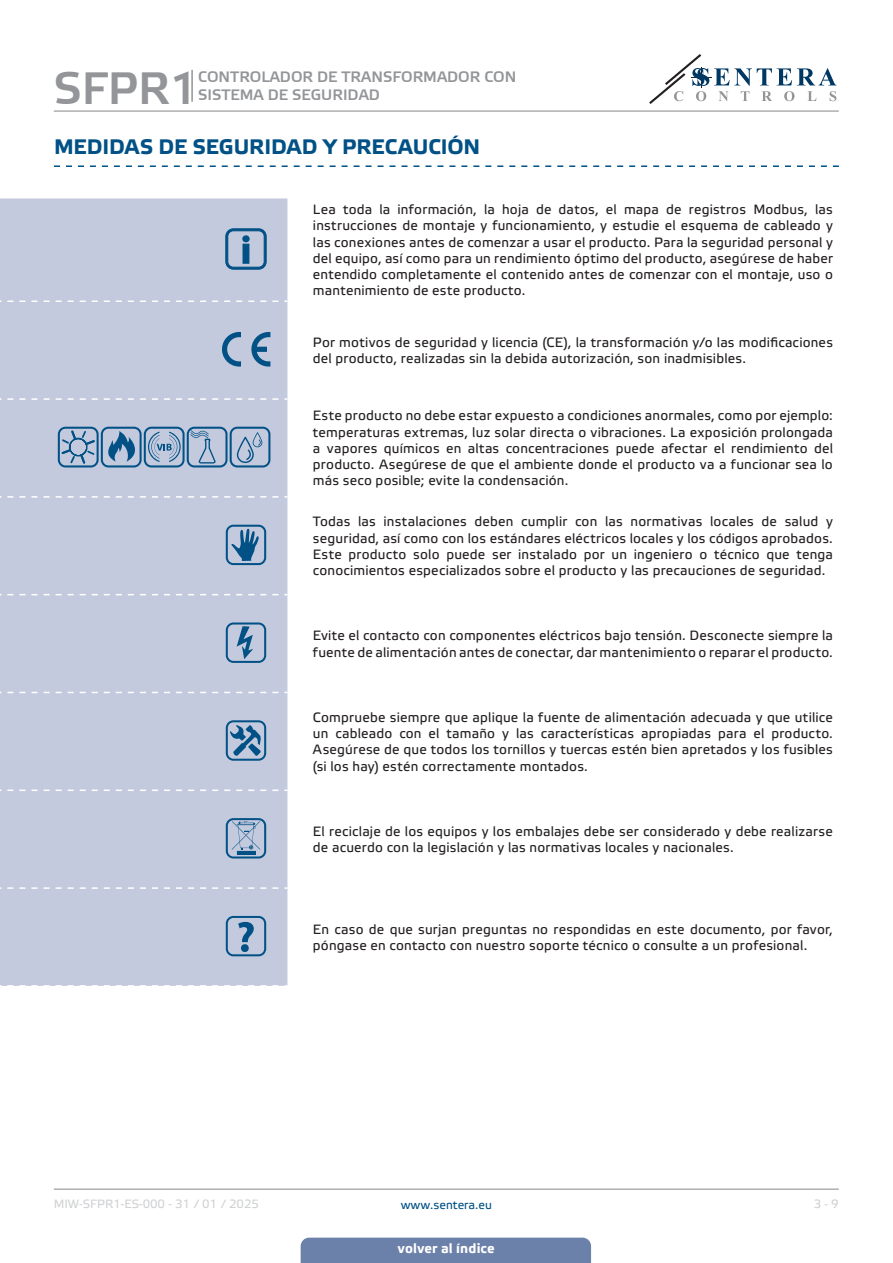
<style>
.page{position:relative;width:893px;height:1263px;background:#fff}
.page>*{position:absolute;margin:0;border:0;box-sizing:border-box;transform-origin:0 0}
.t1{font:45px "Etelka Medium Pro";color:#939598}
.t2{font:700 21px "Etelka Text Pro";letter-spacing:-.005em;color:#015186}
.t3{font:15px/18px "Etelka Medium Pro";color:#939598}
.table_text{font:13.5px/16.2px "Etelka Text Pro";letter-spacing:.015em;color:#231f20;text-align:justify}
.t4{font:700 13.5px "Etelka Text Pro";letter-spacing:.01em;color:#fff}
.t5{font:12px "Etelka Text Pro";color:#d1d2d4}
.t6{font:12px "Etelka Text Pro";color:#015186}
</style>
<div class="page">
<hr style="left:54px;top:111px;width:785px;height:1px;background:#939598">
<hr style="left:54px;top:1188px;width:785px;height:2px;background:#939598">
<svg style="left:649px;top:54px;width:187px;height:50px"></svg>
<div style="left:301px;top:1237px;width:290px;height:26px;background:#6c81aa"></div>
<hr style="left:191px;top:70px;width:2px;height:32px;background:#939598">
<svg style="left:54px;top:165px;width:785px;height:2px"></svg>
<div style="left:0;top:198px;width:287px;height:788px;background:#c4cadd"></div>
<svg style="left:7px;top:300px;width:280px;height:2px"></svg>
<svg style="left:7px;top:398px;width:280px;height:2px"></svg>
<svg style="left:7px;top:496px;width:280px;height:2px"></svg>
<svg style="left:7px;top:594px;width:280px;height:1px"></svg>
<svg style="left:7px;top:692px;width:280px;height:1px"></svg>
<svg style="left:7px;top:789px;width:280px;height:2px"></svg>
<svg style="left:7px;top:887px;width:280px;height:2px"></svg>
<svg style="left:7px;top:985px;width:280px;height:1px"></svg>
<svg style="left:226px;top:229px;width:40px;height:40px"></svg>
<svg style="left:221px;top:332px;width:20px;height:35px"></svg>
<svg style="left:251px;top:331px;width:19px;height:36px"></svg>
<svg style="left:58px;top:427px;width:212px;height:40px"></svg>
<svg style="left:226px;top:525px;width:40px;height:40px"></svg>
<svg style="left:226px;top:622px;width:40px;height:41px"></svg>
<svg style="left:226px;top:720px;width:40px;height:41px"></svg>
<svg style="left:226px;top:818px;width:40px;height:40px"></svg>
<svg style="left:226px;top:916px;width:40px;height:40px"></svg>
<h1 class="t1" style="left:54px;top:64px;width:146px">SFPR1</h1>
<p class="t3" style="left:198px;top:69px;width:320px">CONTROLADOR DE TRANSFORMADOR CON<br>SISTEMA DE SEGURIDAD</p>
<p class="t2" style="left:54px;top:135px;width:428px">MEDIDAS DE SEGURIDAD Y PRECAUCIÓN</p>
<p class="table_text" style="left:313px;top:202px;width:522px">Lea toda la información, la hoja de datos, el mapa de registros Modbus, las instrucciones de montaje y funcionamiento, y estudie el esquema de cableado y las conexiones antes de comenzar a usar el producto. Para la seguridad personal y del equipo, así como para un rendimiento óptimo del producto, asegúrese de haber entendido completamente el contenido antes de comenzar con el montaje, uso o mantenimiento de este producto.</p>
<p class="table_text" style="left:313px;top:335px;width:522px">Por motivos de seguridad y licencia (CE), la transformación y/o las modificaciones del producto, realizadas sin la debida autorización, son inadmisibles.</p>
<p class="table_text" style="left:313px;top:408px;width:521px">Este producto no debe estar expuesto a condiciones anormales, como por ejemplo: temperaturas extremas, luz solar directa o vibraciones. La exposición prolongada a vapores químicos en altas concentraciones puede afectar el rendimiento del producto. Asegúrese de que el ambiente donde el producto va a funcionar sea lo más seco posible; evite la condensación.</p>
<p class="table_text" style="left:313px;top:514px;width:521px">Todas las instalaciones deben cumplir con las normativas locales de salud y seguridad, así como con los estándares eléctricos locales y los códigos aprobados.<br>Este producto solo puede ser instalado por un ingeniero o técnico que tenga conocimientos especializados sobre el producto y las precauciones de seguridad.</p>
<p class="table_text" style="left:313px;top:628px;width:521px">Evite el contacto con componentes eléctricos bajo tensión. Desconecte siempre la fuente de alimentación antes de conectar, dar mantenimiento o reparar el producto.</p>
<p class="table_text" style="left:313px;top:710px;width:521px">Compruebe siempre que aplique la fuente de alimentación adecuada y que utilice un cableado con el tamaño y las características apropiadas para el producto.<br>Asegúrese de que todos los tornillos y tuercas estén bien apretados y los fusibles (si los hay) estén correctamente montados.</p>
<p class="table_text" style="left:313px;top:824px;width:521px">El reciclaje de los equipos y los embalajes debe ser considerado y debe realizarse de acuerdo con la legislación y las normativas locales y nacionales.</p>
<p class="table_text" style="left:313px;top:922px;width:521px">En caso de que surjan preguntas no respondidas en este documento, por favor, póngase en contacto con nuestro soporte técnico o consulte a un profesional.</p>
<p class="t5" style="left:54px;top:1197px;width:207px">MIW-SFPR1-ES-000 - 31 / 01 / 2025</p>
<p class="t6" style="left:401px;top:1198px;width:93px">www.sentera.eu</p>
<p class="t5" style="left:814px;top:1197px;width:27px">3 - 9</p>
<p class="t4" style="left:398px;top:1240px;width:98px">volver al índice</p>
</div>
